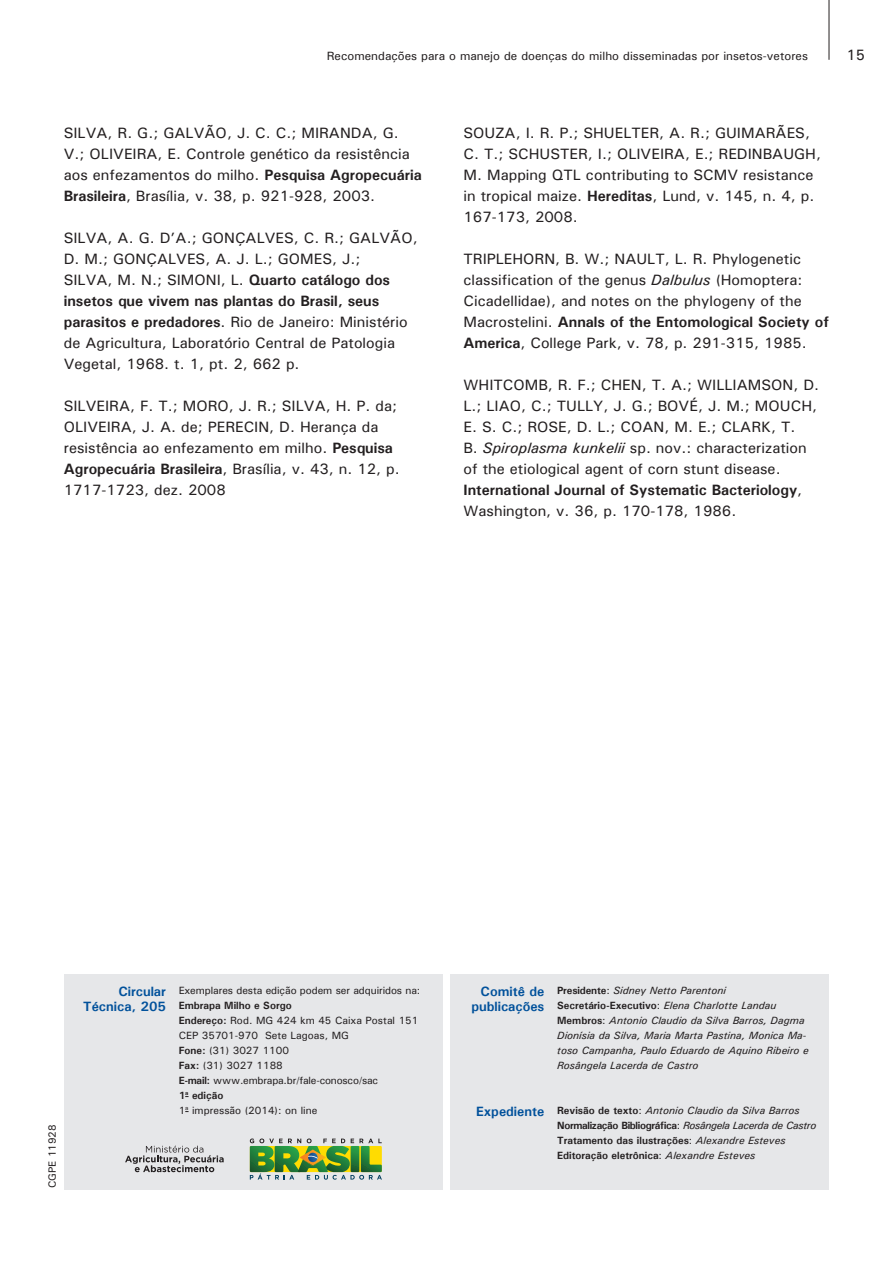
<style>
.page{position:relative;width:893px;height:1263px;background:#fff}
.page>*{position:absolute;margin:0;border:0;box-sizing:border-box;transform-origin:0 0}
.Texto{font:15px/21px "Univers";color:#231f20}
.t1{font:700 13.5px/15px "Univers";color:#01519b;text-align:right}
.t2{font:12px "Univers";color:#231f20}
.t3{font:10.5px/15px "Univers";color:#231f20}
.t4{font:italic 10.5px/15px "Univers";color:#231f20}
.t5{font:700 10.5px/15px "Univers";color:#231f20}
.t6{font:500 10.5px "Univers";color:#231f20}
.s1{font-weight:700}
.s2{font-style:italic}
.s3{font-weight:700;font-style:normal}
.s4{font-style:normal}
.s5{font-weight:400}
.s6{font-weight:400;font-style:italic}
</style>
<div class="page">
<hr style="left:829px;top:0;width:1px;height:60px;background:#231f20">
<div style="left:64px;top:974px;width:378px;height:215px;background:#e6e7e9"></div>
<div style="left:451px;top:974px;width:378px;height:215px;background:#e6e7e9"></div>
<svg style="left:125px;top:1145px;width:99px;height:27px"></svg>
<svg style="left:250px;top:1138px;width:132px;height:42px"></svg>
<p class="t2" style="left:327px;top:48px;width:483px">Recomendações para o manejo de doenças do milho disseminadas por insetos-vetores</p>
<p class="Texto" style="left:846px;top:44px;width:20px">15</p>
<p class="Texto" style="left:64px;top:122px;width:359px">SILVA, R. G.; GALVÃO, J. C. C.; MIRANDA, G.<br>V.; OLIVEIRA, E. Controle genético da resistência aos enfezamentos do milho. <span class="s1">Pesquisa Agropecuária Brasileira</span>, Brasília, v. 38, p. 921-928, 2003.</p>
<p class="Texto" style="left:64px;top:227px;width:355px">SILVA, A. G. D’A.; GONÇALVES, C. R.; GALVÃO, D. M.; GONÇALVES, A. J. L.; GOMES, J.;<br>SILVA, M. N.; SIMONI, L. <span class="s1">Quarto catálogo dos insetos que vivem nas plantas do Brasil, seus parasitos e predadores</span>. Rio de Janeiro: Ministério de Agricultura, Laboratório Central de Patologia Vegetal, 1968. t. 1, pt. 2, 662 p.</p>
<p class="Texto" style="left:64px;top:395px;width:338px">SILVEIRA, F. T.; MORO, J. R.; SILVA, H. P. da; OLIVEIRA, J. A. de; PERECIN, D. Herança da resistência ao enfezamento em milho. <span class="s1">Pesquisa Agropecuária Brasileira</span>, Brasília, v. 43, n. 12, p.<br>1717-1723, dez. 2008</p>
<p class="Texto" style="left:463px;top:122px;width:359px">SOUZA, I. R. P.; SHUELTER, A. R.; GUIMARÃES, C. T.; SCHUSTER, I.; OLIVEIRA, E.; REDINBAUGH, M. Mapping QTL contributing to SCMV resistance in tropical maize. <span class="s1">Hereditas</span>, Lund, v. 145, n. 4, p.<br>167-173, 2008.</p>
<p class="Texto" style="left:463px;top:248px;width:367px">TRIPLEHORN, B. W.; NAULT, L. R. Phylogenetic classification of the genus <span class="s2">Dalbulus</span> (Homoptera:<br>Cicadellidae), and notes on the phylogeny of the Macrostelini. <span class="s1">Annals of the Entomological Society of America</span>, College Park, v. 78, p. 291-315, 1985.</p>
<p class="Texto" style="left:463px;top:374px;width:357px">WHITCOMB, R. F.; CHEN, T. A.; WILLIAMSON, D.<br>L.; LIAO, C.; TULLY, J. G.; BOVÉ, J. M.; MOUCH, E. S. C.; ROSE, D. L.; COAN, M. E.; CLARK, T.<br>B. <span class="s2">Spiroplasma kunkelii</span> sp. nov.: characterization of the etiological agent of corn stunt disease.<br><span class="s1">International Journal of Systematic Bacteriology</span>, Washington, v. 36, p. 170-178, 1986.</p>
<p class="t6" style="left:46px;top:1188px;width:65px;rotate:-90deg">CGPE 11928</p>
<p class="t1" style="left:83px;top:983px;width:84px">Circular<br>Técnica, 205</p>
<p class="t3" style="left:179px;top:982px;width:243px">Exemplares desta edição podem ser adquiridos na:</p>
<p class="t3" style="left:179px;top:997px;width:241px"><span class="s1">Embrapa Milho e Sorgo<br>Endereço:</span> Rod. MG 424 km 45 Caixa Postal 151<br>CEP 35701-970 Sete Lagoas, MG<br><span class="s1">Fone:</span> (31) 3027 1100<br><span class="s1">Fax:</span> (31) 3027 1188<br><span class="s1">E-mail:</span> www.embrapa.br/fale-conosco/sac<br><span class="s1">1</span><sup>a</sup> <span class="s1">edição<br></span>1<sup>a</sup> impressão (2014): on line</p>
<p class="t1" style="left:471px;top:983px;width:74px">Comitê de publicações</p>
<p class="t1" style="left:476px;top:1103px;width:70px">Expediente</p>
<p class="t4" style="left:557px;top:982px;width:253px"><span class="s3">Presidente</span><span class="s4">:</span> Sidney Netto Parentoni <span class="s3">Secretário-Executivo</span><span class="s4">:</span> Elena Charlotte Landau <span class="s3">Membros</span><span class="s4">:</span> Antonio Claudio da Silva Barros, Dagma Dionísia da Silva, Maria Marta Pastina, Monica Ma&shy;toso Campanha, Paulo Eduardo de Aquino Ribeiro e Rosângela Lacerda de Castro</p>
<p class="t5" style="left:557px;top:1102px;width:261px">Revisão de texto<span class="s5">:</span> <span class="s6">Antonio Claudio da Silva Barros </span>Normalização Bibliográfica<span class="s5">:</span> <span class="s6">Rosângela Lacerda de Castro </span>Tratamento das ilustrações<span class="s5">:</span> <span class="s6">Alexandre Esteves </span>Editoração eletrônica<span class="s5">:</span> <span class="s6">Alexandre Esteves</span></p>
</div>
